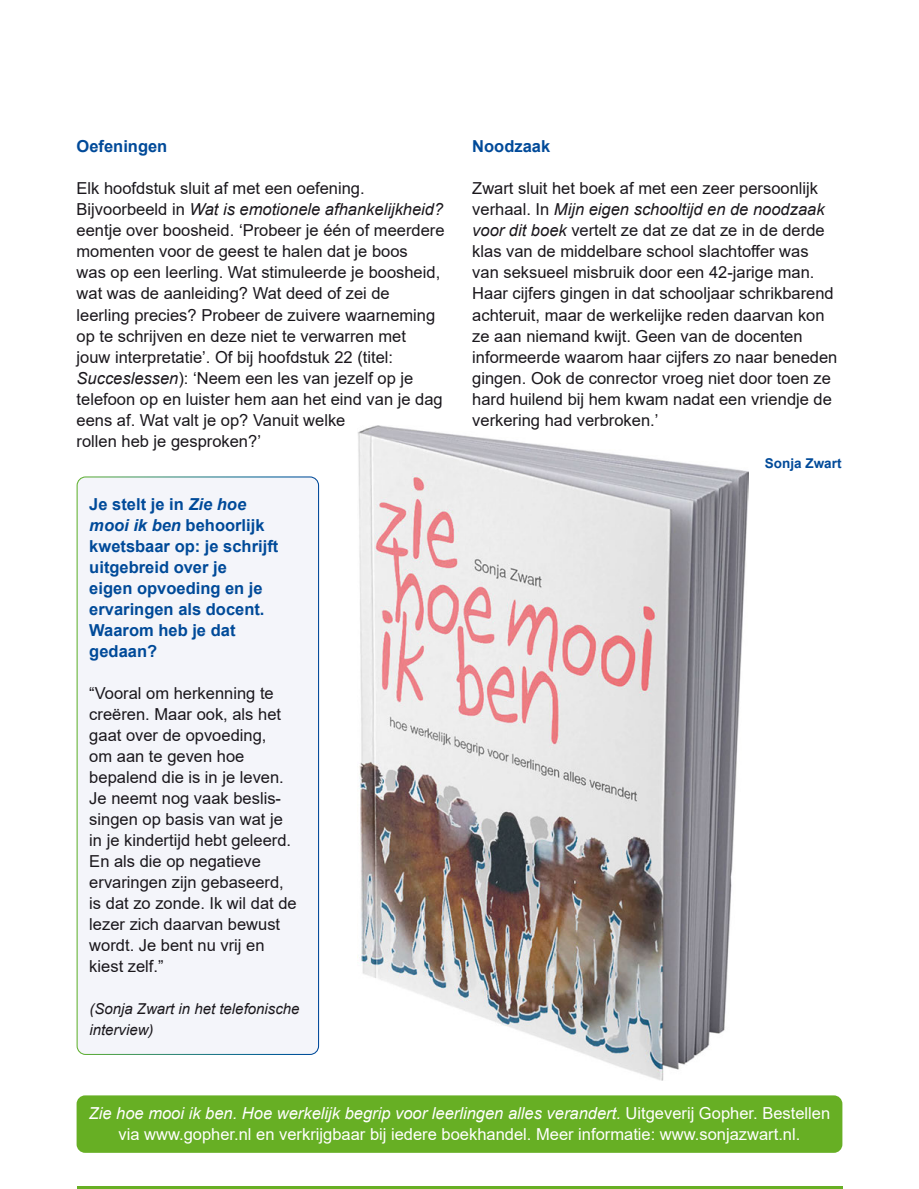
<style>
.page{position:relative;width:919px;height:1189px;background:#fff}
.page>*{position:absolute;margin:0;border:0;box-sizing:border-box;transform-origin:0 0}
.t1{font:16.5px/21px "Arial";color:#1a171c}
.t2{font:16.5px/21px "Arial";color:#fff;text-align:center}
.t3{font:700 16.5px/21px "Arial";color:#004a99}
.t4{font:italic 15px/21px "Arial";color:#1a171c}
.t5{font:700 13.5px "Arial";color:#004a99}
.s1{font-style:italic}
</style>
<div class="page">
<img style="left:357px;top:425px;width:391px;height:655px">
<div style="left:77px;top:477px;width:241px;height:577px;background:#f4f5fa;border-radius:9px"></div>
<div style="left:77px;top:476px;width:242px;height:578px;border:1px solid #fff;border-radius:9px"></div>
<div style="left:77px;top:1095px;width:765px;height:57px;background:#67af24;border-radius:9px"></div>
<hr style="left:77px;top:1186px;width:765px;height:2px;background:#67af24">
<p class="t3" style="left:77px;top:136px;width:92px">Oefeningen</p>
<p class="t1" style="left:77px;top:178px;width:369px">Elk hoofdstuk sluit af met een oefening.<br>Bijvoorbeeld in <span class="s1">Wat is emotionele afhankelijkheid? </span>eentje over boosheid. ‘Probeer je één of meerdere momenten voor de geest te halen dat je boos<br>was op een leerling. Wat stimuleerde je boosheid, wat was de aanleiding? Wat deed of zei de leerling precies? Probeer de zuivere waarneming op te schrijven en deze niet te verwarren met<br>jouw interpretatie’. Of bij hoofdstuk 22 (titel:<br><span class="s1">Succeslessen</span>): ‘Neem een les van jezelf op je telefoon op en luister hem aan het eind van je dag eens af. Wat valt je op? Vanuit welke<br>rollen heb je gesproken?’</p>
<p class="t3" style="left:89px;top:493px;width:190px">Je stelt je in <span class="s1">Zie hoe mooi ik ben</span> behoorlijk kwetsbaar op: je schrijft uitgebreid over je<br>eigen opvoeding en je ervaringen als docent.<br>Waarom heb je dat gedaan?</p>
<p class="t1" style="left:89px;top:682px;width:209px">“Vooral om herkenning te creëren. Maar ook, als het gaat over de opvoeding,<br>om aan te geven hoe bepalend die is in je leven.<br>Je neemt nog vaak beslis&shy;singen op basis van wat je in je kindertijd hebt geleerd.<br>En als die op negatieve ervaringen zijn gebaseerd, is dat zo zonde. Ik wil dat de lezer zich daarvan bewust wordt. Je bent nu vrij en kiest zelf.”</p>
<p class="t4" style="left:89px;top:998px;width:212px">(Sonja Zwart in het telefonische interview)</p>
<p class="t3" style="left:472px;top:136px;width:79px">Noodzaak</p>
<p class="t1" style="left:472px;top:178px;width:366px">Zwart sluit het boek af met een zeer persoonlijk verhaal. In <span class="s1">Mijn eigen schooltijd en de noodzaak voor dit boek</span> vertelt ze dat ze dat ze in de derde klas van de middelbare school slachtoffer was van seksueel misbruik door een 42-jarige man.<br>Haar cijfers gingen in dat schooljaar schrikbarend achteruit, maar de werkelijke reden daarvan kon ze aan niemand kwijt. Geen van de docenten informeerde waarom haar cijfers zo naar beneden gingen. Ook de conrector vroeg niet door toen ze hard huilend bij hem kwam nadat een vriendje de verkering had verbroken.’</p>
<p class="t5" style="left:764px;top:453px;width:78px">Sonja Zwart</p>
<p class="t2" style="left:89px;top:1102px;width:743px"><span class="s1">Zie hoe mooi ik ben. Hoe werkelijk begrip voor leerlingen alles verandert.</span> Uitgeverij Gopher. Bestellen via www.gopher.nl en verkrijgbaar bij iedere boekhandel. Meer informatie: www.sonjazwart.nl.</p>
</div>
